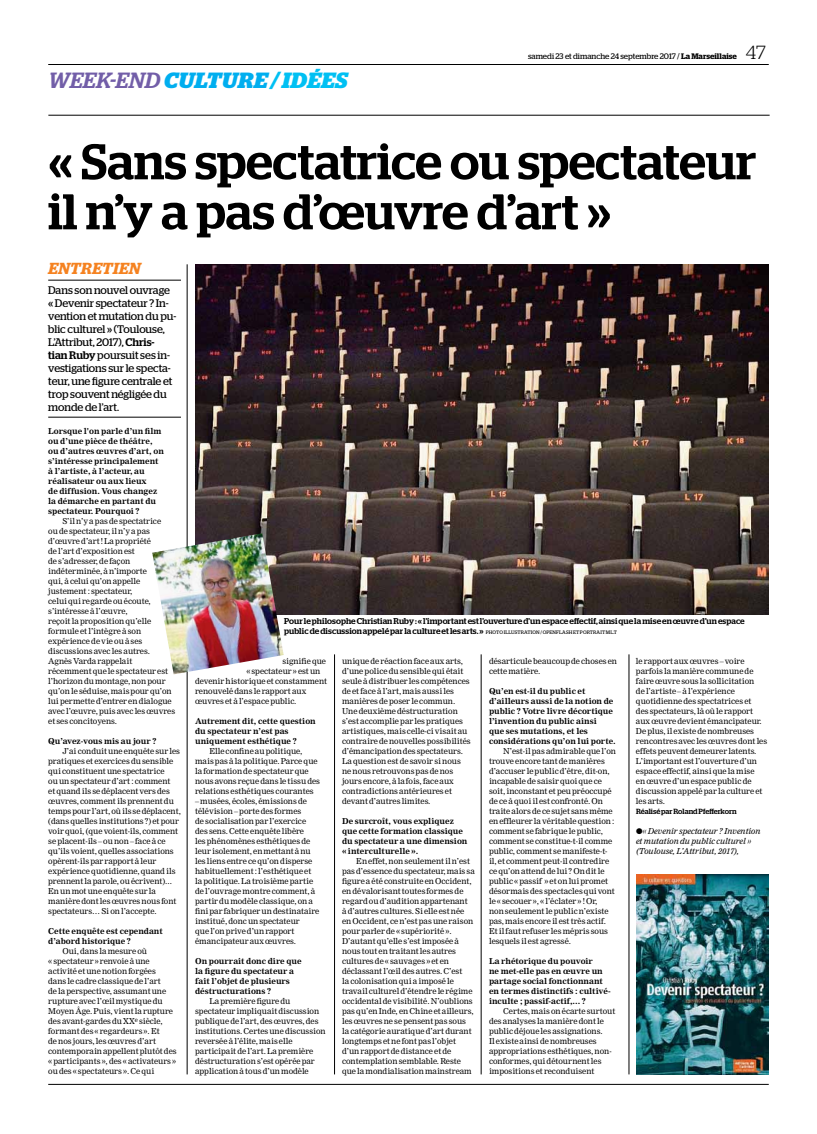
<style>
.page{position:relative;width:817px;height:1134px;background:#fff}
.page>*{position:absolute;margin:0;border:0;box-sizing:border-box;transform-origin:0 0}
.t1{font:500 50px/50px "Stag";color:#000}
.t2{font:italic 500 22px "Stag";letter-spacing:.02em;color:#725ea8}
.t3{font:300 19px "Stag";color:#000}
.t4{font:italic 600 16px "Stag";letter-spacing:.03em;color:#f58220}
.t5{font:11px/13px "Stag";letter-spacing:-.005em;color:#000}
.t6{font:500 8.5px/10px "Stag";letter-spacing:.01em;color:#000}
.t7{font:8px/10px "Nimrod";letter-spacing:-.005em;color:#000}
.t8{font:700 8px/10px "Nimrod";letter-spacing:-.005em;color:#000}
.t9{font:italic 8px/10px "Nimrod";color:#000}
.t10{font:8px "Stag";color:#000}
.t11{font:500 7.5px "Stag";color:#000}
.t12{font:5px "Stag";color:#000}
.s1{font-weight:700;color:#00aeef}
.s2{font-weight:700;color:#00c0f3}
.s3{font-weight:600}
.s4{font-weight:500}
.s5{font-weight:400;font-size:5px}
</style>
<div class="page">
<hr style="left:48px;top:64px;width:720px;height:1px;background:#000">
<hr style="left:48px;top:1084px;width:720px;height:1px;background:#000">
<hr style="left:48px;top:280px;width:133px;height:1px;background:#000">
<hr style="left:48px;top:417px;width:133px;height:1px;background:#000">
<hr style="left:48px;top:115px;width:721px;height:1px;background:#000">
<img style="left:195px;top:264px;width:573px;height:350px">
<hr style="left:187px;top:264px;width:1px;height:810px;background:#000">
<hr style="left:334px;top:654px;width:1px;height:420px;background:#000">
<hr style="left:481px;top:654px;width:1px;height:420px;background:#000">
<hr style="left:628px;top:654px;width:1px;height:420px;background:#000">
<img style="left:636px;top:874px;width:132px;height:200px">
<img style="left:152px;top:533px;width:131px;height:141px">
<h2 class="t2" style="left:48px;top:68px;width:300px">WEEK-END <span class="s1">CULTURE</span> <span class="s2">/ IDÉES</span></h2>
<p class="t10" style="left:528px;top:52px;width:210px">samedi 23 et dimanche 24 septembre 2017 / <span class="s3">La Marseillaise</span></p>
<h3 class="t3" style="left:745px;top:42px;width:22px">47</h3>
<h1 class="t1" style="left:48px;top:136px;width:709px">« Sans spectatrice ou spectateur il n’y a pas d’œuvre d’art »</h1>
<h3 class="t4" style="left:48px;top:259px;width:94px">ENTRETIEN</h3>
<p class="t5" style="left:48px;top:284px;width:130px">Dans son nouvel ouvrage «Devenir spectateur ? In&shy;vention et mutation du pu&shy;blic culturel » (Toulouse,<br>L’Attribut, 2017), <span class="s4">Chris&shy;tian Ruby</span> poursuit ses in&shy;vestigations sur le specta&shy;teur, une figure centrale et trop souvent négligée du monde de l’art.</p>
<p class="t8" style="left:48px;top:426px;width:117px">Lorsque l'on parle d’un film ou d’une pièce de théâtre, ou d’autres œuvres d’art, on s’intéresse principalement à l’artiste, à l’acteur, au réalisateur ou aux lieux<br>de diffusion. Vous changez la démarche en partant du spectateur. Pourquoi ?</p>
<p class="t7" style="left:48px;top:516px;width:128px;text-indent:14px">S’il n’y a pas de spectatrice<br>ou de spectateur, il n’y a pas d’œuvre d’art! La propriété<br>de l’art d’exposition est<br>de s’adresser, de façon indéterminée, à n’importe<br>qui, à celui qu’on appelle justement: spectateur,<br>celui qui regarde ou écoute, s’intéresse à l’œuvre,<br>reçoit la proposition qu’elle formule et l’intègre à son expérience de vie ou à ses discussions avec les autres.<br>Agnès Varda rappelait récemment que le spectateur est l’horizon du montage, non pour qu’on le séduise, mais pour qu’on lui permette d’entrer en dialogue avec l’œuvre, puis avec les œuvres et ses concitoyens.</p>
<p class="t8" style="left:48px;top:736px;width:110px">Qu’avez-vous mis au jour ?</p>
<p class="t7" style="left:48px;top:746px;width:134px;text-indent:14px">J’ai conduit une enquête sur les pratiques et exercices du sensible qui constituent une spectatrice<br>ou un spectateur d’art: comment<br>et quand ils se déplacent vers des œuvres, comment ils prennent du temps pour l’art, où ils se déplacent, (dans quelles institutions ?) et pour voir quoi, (que voient-ils, comment se placent-ils – ou non – face à ce qu’ils voient, quelles associations opèrent-ils par rapport à leur expérience quotidienne, quand ils prennent la parole, ou écrivent)...<br>En un mot une enquête sur la manière dont les œuvres nous font spectateurs… Si on l’accepte.</p>
<p class="t8" style="left:48px;top:926px;width:116px">Cette enquête est cependant d’abord historique ?</p>
<p class="t7" style="left:48px;top:946px;width:130px;text-indent:14px">Oui, dans la mesure où<br>« spectateur » renvoie à une activité et une notion forgées<br>dans le cadre classique de l’art<br>de la perspective, assumant une rupture avec l’œil mystique du<br>Moyen Âge. Puis, vient la rupture des avant-gardes du XX<sup>e</sup> siècle, formant des « regardeurs ». Et<br>de nos jours, les œuvres d’art contemporain appellent plutôt des «participants », des « activateurs » ou des « spectateurs ». Ce qui</p>
<p class="t6" style="left:284px;top:616px;width:462px">Pour le philosophe Christian Ruby : « l’important est l’ouverture d’un espace effectif, ainsi que la mise en œuvre d’un espace public de discussion appelé par la culture et les arts. » <span class="s5">Phot o illust ration / openflash et port rait</span></p>
<p class="t12" style="left:606px;top:630px;width:13px">ML.T</p>
<p class="t7" style="left:282px;top:656px;width:45px">signifie que</p>
<p class="t7" style="left:246px;top:666px;width:76px">« spectateur » est un</p>
<p class="t7" style="left:195px;top:676px;width:133px">devenir historique et constamment</p>
<p class="t7" style="left:195px;top:686px;width:113px">renouvelé dans le rapport aux</p>
<p class="t7" style="left:195px;top:696px;width:103px">œuvres et à l’espace public.</p>
<p class="t8" style="left:195px;top:716px;width:122px">Autrement dit, cette question du spectateur n’est pas uniquement esthétique ?</p>
<p class="t7" style="left:195px;top:746px;width:126px;text-indent:14px">Elle confine au politique, mais pas à la politique. Parce que la formation de spectateur que nous avons reçue dans le tissu des relations esthétiques courantes</p>
<p class="t7" style="left:195px;top:796px;width:126px">– musées, écoles, émissions de télévision – porte des formes<br>de socialisation par l’exercice des sens. Cette enquête libère<br>les phénomènes esthétiques de leur isolement, en mettant à nu les liens entre ce qu’on disperse habituellement: l’esthétique et la politique. La troisième partie de l’ouvrage montre comment, à partir du modèle classique, on a fini par fabriquer un destinataire institué, donc un spectateur<br>que l’on prive d’un rapport émancipateur aux œuvres.</p>
<p class="t8" style="left:195px;top:956px;width:108px">On pourrait donc dire que la figure du spectateur a fait l’objet de plusieurs déstructurations ?</p>
<p class="t7" style="left:195px;top:996px;width:132px;text-indent:14px">La première figure du spectateur impliquait discussion publique de l’art, des œuvres, des institutions. Certes une discussion reversée à l’élite, mais elle participait de l’art. La première déstructuration s’est opérée par application à tous d’un modèle</p>
<p class="t7" style="left:342px;top:656px;width:130px">unique de réaction face aux arts, d’une police du sensible qui était seule à distribuer les compétences de et face à l’art, mais aussi les manières de poser le commun.<br>Une deuxième déstructuration s’est accomplie par les pratiques artistiques, mais celle-ci visait au contraire de nouvelles possibilités d’émancipation des spectateurs.<br>La question est de savoir si nous ne nous retrouvons pas de nos jours encore, à la fois, face aux contradictions antérieures et devant d’autres limites.</p>
<p class="t8" style="left:342px;top:816px;width:127px">De surcroît, vous expliquez que cette formation classique du spectateur a une dimension « interculturelle ».</p>
<p class="t7" style="left:342px;top:856px;width:134px;text-indent:14px">En effet, non seulement il n’est pas d’essence du spectateur, mais sa figure a été construite en Occident, en dévalorisant toutes formes de regard ou d’audition appartenant<br>à d’autres cultures. Si elle est née en Occident, ce n’est pas une raison pour parler de « supériorité ».<br>D’autant qu’elle s’est imposée à nous tout en traitant les autres cultures de « sauvages » et en déclassant l’œil des autres. C’est<br>la colonisation qui a imposé le travail culturel d’étendre le régime occidental de visibilité. N’oublions pas qu’en Inde, en Chine et ailleurs, les œuvres ne se pensent pas sous la catégorie auratique d’art durant longtemps et ne font pas l’objet d’un rapport de distance et de contemplation semblable. Reste que la mondialisation mainstream</p>
<p class="t7" style="left:489px;top:656px;width:129px">désarticule beaucoup de choses en cette matière.</p>
<p class="t8" style="left:489px;top:686px;width:128px">Qu’en est-il du public et d’ailleurs aussi de la notion de public ? Votre livre décortique l’invention du public ainsi<br>que ses mutations, et les considérations qu’on lui porte.</p>
<p class="t7" style="left:489px;top:746px;width:128px;text-indent:14px">N’est-il pas admirable que l’on trouve encore tant de manières d’accuser le public d’être, dit-on, incapable de saisir quoi que ce soit, inconstant et peu préoccupé de ce à quoi il est confronté. On traite alors de ce sujet sans même en effleurer la véritable question: comment se fabrique le public, comment se constitue-t-il comme public, comment se manifeste-t&shy;il, et comment peut-il contredire ce qu’on attend de lui ? On dit le public «passif » et on lui promet désormais des spectacles qui vont le « secouer », « l’éclater » ! Or,<br>non seulement le public n’existe pas, mais encore il est très actif.<br>Et il faut refuser les mépris sous lesquels il est agressé.</p>
<p class="t8" style="left:489px;top:956px;width:123px">La rhétorique du pouvoir<br>ne met-elle pas en œuvre un partage social fonctionnant en termes distinctifs : cultivé&shy;inculte ; passif-actif,... ?</p>
<p class="t7" style="left:489px;top:1006px;width:128px;text-indent:14px">Certes, mais on écarte surtout des analyses la manière dont le public déjoue les assignations.<br>Il existe ainsi de nombreuses appropriations esthétiques, non&shy;conformes, qui détournent les impositions et reconduisent</p>
<p class="t7" style="left:636px;top:656px;width:133px">le rapport aux œuvres – voire parfois la manière commune de faire œuvre sous la sollicitation<br>de l’artiste – à l’expérience quotidienne des spectatrices et<br>des spectateurs, là où le rapport aux œuvre devient émancipateur.<br>De plus, il existe de nombreuses rencontres avec les œuvres dont les effets peuvent demeurer latents.<br>L’important est l’ouverture d’un espace effectif, ainsi que la mise<br>en œuvre d’un espace public de discussion appelé par la culture et les arts.</p>
<p class="t11" style="left:636px;top:807px;width:102px">Réalisé par Roland Pfefferkorn</p>
<p class="t9" style="left:636px;top:826px;width:126px">●« Devenir spectateur ? Invention et mutation du public culturel » (Toulouse, L’Attribut, 2017),</p>
</div>
